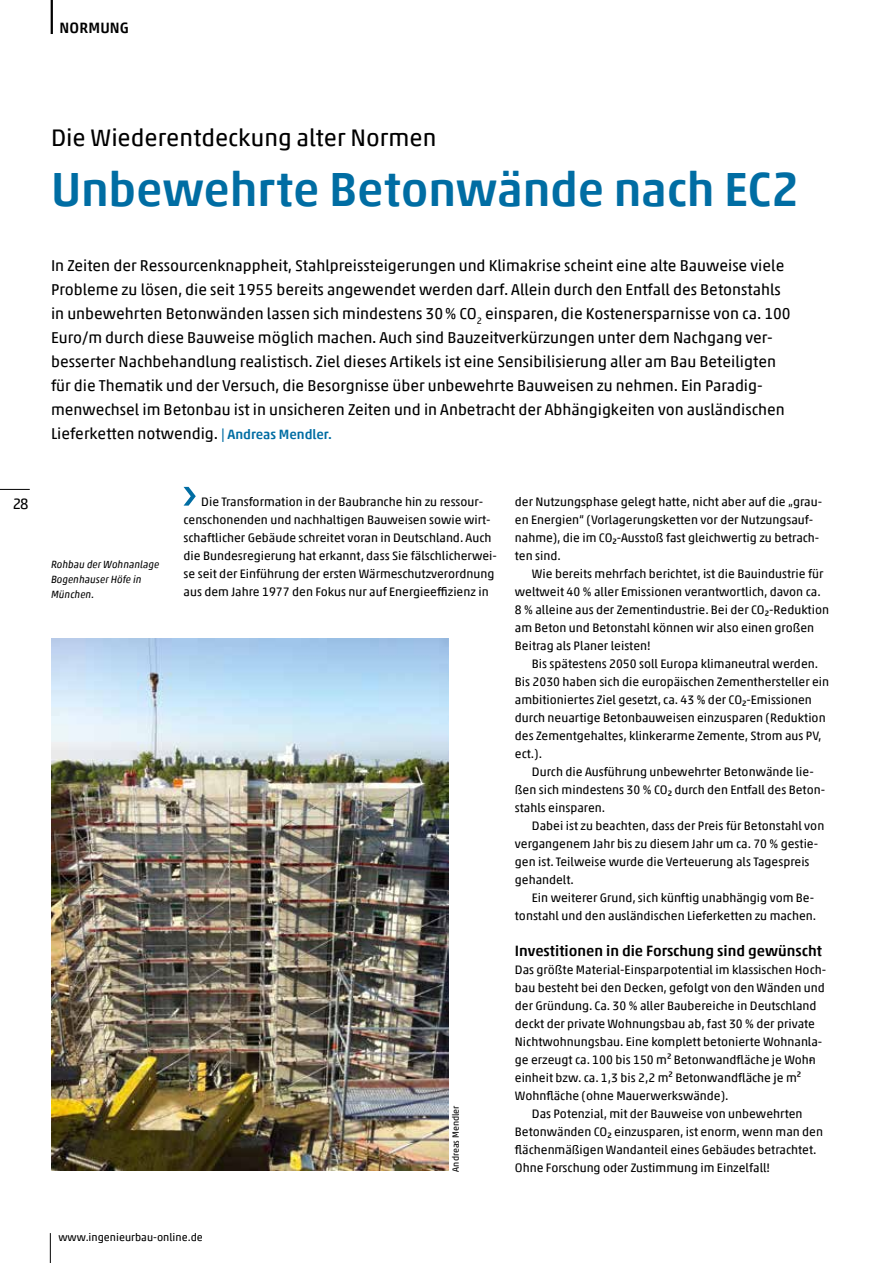
<style>
.page{position:relative;width:893px;height:1263px;background:#fff}
.page>*{position:absolute;margin:0;border:0;box-sizing:border-box;transform-origin:0 0}
.t1{font:500 48px "Akko Pro";letter-spacing:-.005em;color:#006da3}
.t2{font:24px "Akko Pro";color:#000}
.t3{font:15.75px/24px "Akko Pro";color:#000}
.t4{font:500 15px "Akko Pro";color:#000}
.t5{font:15px "Akko Pro";color:#000}
.t6{font:12.3px/18px "Akko Pro";color:#000}
.t7{font:10.8px "Akko Pro";color:#000}
.t8{font:italic 10.5px/15px "Akko Pro";color:#000}
.t9{font:9px "Akko Pro";color:#000}
.s1{font-weight:500;font-size:13.5px;color:#006da3}
</style>
<div class="page">
<hr style="left:51px;top:0;width:2px;height:34px;background:#000">
<hr style="left:50px;top:1233px;width:1px;height:30px;background:#000">
<svg style="left:184px;top:487px;width:12px;height:19px"></svg>
<img style="left:51px;top:639px;width:398px;height:532px">
<hr style="left:0;top:489px;width:30px;height:1px;background:#000">
<p class="t4" style="left:60px;top:18px;width:71px">NORMUNG</p>
<h2 class="t2" style="left:51px;top:122px;width:387px">Die Wiederentdeckung alter Normen</h2>
<h1 class="t1" style="left:51px;top:159px;width:749px">Unbewehrte Betonwände nach EC2</h1>
<p class="t3" style="left:51px;top:253px;width:741px">In Zeiten der Ressourcenknappheit, Stahlpreissteigerungen und Klimakrise scheint eine alte Bauweise viele Probleme zu lösen, die seit 1955 bereits angewendet werden darf. Allein durch den Entfall des Betonstahls in unbewehrten Betonwänden lassen sich mindestens 30% CO<sub>2</sub> einsparen, die Kostenersparnisse von ca. 100<br>Euro/m durch diese Bauweise möglich machen. Auch sind Bauzeitverkürzungen unter dem Nachgang ver&shy;besserter Nachbehandlung realistisch. Ziel dieses Artikels ist eine Sensibilisierung aller am Bau Beteiligten für die Thematik und der Versuch, die Besorgnisse über unbewehrte Bauweisen zu nehmen. Ein Paradig&shy;menwechsel im Betonbau ist in unsicheren Zeiten und in Anbetracht der Abhängigkeiten von ausländischen Lieferketten notwendig. <span class="s1">| Andreas Mendler.</span></p>
<p class="t5" style="left:13px;top:494px;width:17px">28</p>
<p class="t6" style="left:515px;top:492px;width:309px">der Nutzungsphase gelegt hatte, nicht aber auf die „grau&shy;en Energien“ (Vorlagerungsketten vor der Nutzungsauf&shy;nahme), die im CO₂-Ausstoß fast gleichwertig zu betrach&shy;ten sind.</p>
<p class="t6" style="left:515px;top:564px;width:316px;text-indent:17px">Wie bereits mehrfach berichtet, ist die Bauindustrie für weltweit 40 % aller Emissionen verantwortlich, davon ca.<br>8 % alleine aus der Zementindustrie. Bei der CO₂-Reduktion am Beton und Betonstahl können wir also einen großen Beitrag als Planer leisten!</p>
<p class="t6" style="left:515px;top:654px;width:316px;text-indent:17px">Bis spätestens 2050 soll Europa klimaneutral werden.<br>Bis 2030 haben sich die europäischen Zementhersteller ein ambitioniertes Ziel gesetzt, ca. 43 % der CO₂-Emissionen durch neuartige Betonbauweisen einzusparen (Reduktion des Zementgehaltes, klinkerarme Zemente, Strom aus PV, ect.).</p>
<p class="t6" style="left:515px;top:762px;width:312px;text-indent:17px">Durch die Ausführung unbewehrter Betonwände lie&shy;ßen sich mindestens 30 % CO₂ durch den Entfall des Beton&shy;stahls einsparen.</p>
<p class="t6" style="left:515px;top:816px;width:311px;text-indent:17px">Dabei ist zu beachten, dass der Preis für Betonstahl von vergangenem Jahr bis zu diesem Jahr um ca. 70 % gestie&shy;gen ist. Teilweise wurde die Verteuerung als Tagespreis gehandelt.</p>
<p class="t6" style="left:515px;top:888px;width:303px;text-align:right">Ein weiterer Grund, sich künftig unabhängig vom Be&shy;tonstahl und den ausländischen Lieferketten zu machen.</p>
<p class="t4" style="left:515px;top:941px;width:309px">Investitionen in die Forschung sind gewünscht</p>
<p class="t6" style="left:515px;top:960px;width:313px">Das größte Material-Einsparpotential im klassischen Hoch-</p>
<p class="t6" style="left:515px;top:978px;width:311px">bau besteht bei den Decken, gefolgt von den Wänden und</p>
<p class="t6" style="left:515px;top:996px;width:303px">der Gründung. Ca. 30 % aller Baubereiche in Deutschland</p>
<p class="t6" style="left:515px;top:1014px;width:302px">deckt der private Wohnungsbau ab, fast 30 % der private</p>
<p class="t6" style="left:515px;top:1032px;width:309px">Nichtwohnungsbau. Eine komplett betonierte Wohnanla-</p>
<p class="t6" style="left:515px;top:1050px;width:302px">ge erzeugt ca. 100 bis 150 m² Betonwandfläche je Wohn-</p>
<p class="t6" style="left:515px;top:1068px;width:288px">einheit bzw. ca. 1,3 bis 2,2 m² Betonwandfläche je m²</p>
<p class="t6" style="left:515px;top:1086px;width:215px">Wohnfläche (ohne Mauerwerkswände).</p>
<p class="t6" style="left:532px;top:1104px;width:272px">Das Potenzial, mit der Bauweise von unbewehrten</p>
<p class="t6" style="left:515px;top:1122px;width:310px">Betonwänden CO₂ einzusparen, ist enorm, wenn man den</p>
<p class="t6" style="left:515px;top:1140px;width:303px">flächenmäßigen Wandanteil eines Gebäudes betrachtet.</p>
<p class="t6" style="left:515px;top:1158px;width:257px">Ohne Forschung oder Zustimmung im Einzelfall!</p>
<p class="t6" style="left:184px;top:492px;width:315px;text-indent:18px">Die Transformation in der Baubranche hin zu ressour&shy;censchonenden und nachhaltigen Bauweisen sowie wirt&shy;schaftlicher Gebäude schreitet voran in Deutschland. Auch die Bundesregierung hat erkannt, dass Sie fälschlicherwei&shy;se seit der Einführung der ersten Wärmeschutzverordnung aus dem Jahre 1977 den Fokus nur auf Energieeffizienz in</p>
<p class="t8" style="left:51px;top:556px;width:110px">Rohbau der Wohnanlage<br>Bogenhauser Höfe in<br>München.</p>
<p class="t9" style="left:450px;top:1171px;width:68px;rotate:-90deg">Andreas Mendler</p>
<p class="t7" style="left:58px;top:1231px;width:146px">www.ingenieurbau-online.de</p>
</div>
